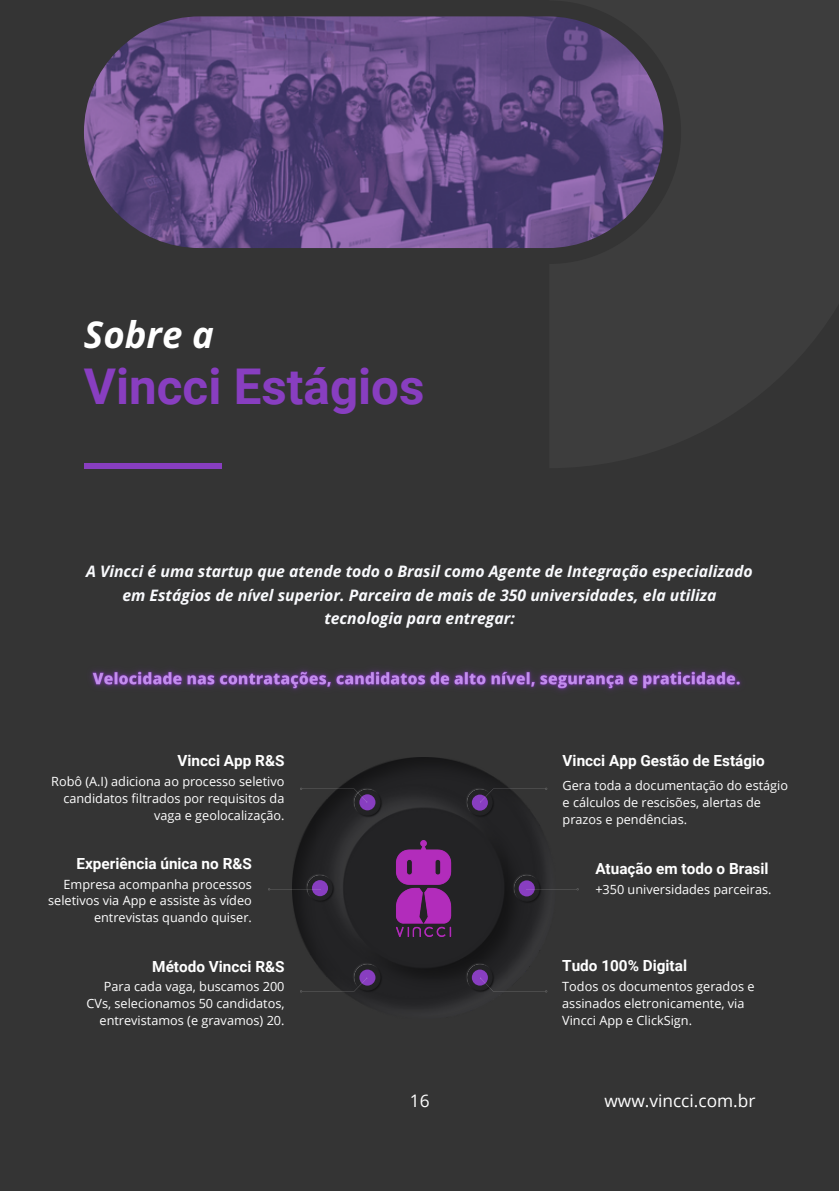
<style>
.page{position:relative;width:839px;height:1191px;background:#fff}
.page>*{position:absolute;margin:0;border:0;box-sizing:border-box;transform-origin:0 0}
.t1{font:700 49.4px "Roboto";color:#883ec0}
.t2{font:italic 700 36.6px "Open Sans";color:#fff}
.t3{font:17.2px "Open Sans";color:#fff}
.t4{font:italic 700 15.8px/23.8px "Open Sans";color:#f9fafd;text-align:center}
.t5{font:700 15.4px "Roboto";color:#fff}
.t6{font:12.6px/17px "Open Sans";color:#fff;text-align:right}
</style>
<div class="page">
<div style="left:0;top:0;width:838px;height:1191px;background:#343434"></div>
<div style="left:84px;top:463px;width:137px;height:5px;background:#883ec0"></div>
<img style="left:84px;top:16px;width:579px;height:232px;border-radius:116px">
<img style="left:292px;top:758px;width:256px;height:249px">
<img style="left:352px;top:788px;width:30px;height:29px">
<div style="left:359px;top:794px;width:16px;height:16px;background:#883ec0;border-radius:50%"></div>
<img style="left:305px;top:873px;width:30px;height:30px">
<div style="left:312px;top:880px;width:16px;height:16px;background:#883ec0;border-radius:50%"></div>
<img style="left:352px;top:963px;width:30px;height:29px">
<div style="left:359px;top:970px;width:16px;height:16px;background:#883ec0;border-radius:50%"></div>
<img style="left:512px;top:874px;width:29px;height:29px">
<div style="left:518px;top:880px;width:16px;height:16px;background:#883ec0;border-radius:50%"></div>
<img style="left:465px;top:788px;width:29px;height:29px">
<div style="left:472px;top:795px;width:16px;height:16px;background:#883ec0;border-radius:50%"></div>
<img style="left:465px;top:963px;width:29px;height:29px">
<div style="left:472px;top:970px;width:16px;height:16px;background:#883ec0;border-radius:50%"></div>
<svg style="left:300px;top:788px;width:67px;height:15px"></svg>
<svg style="left:300px;top:978px;width:67px;height:15px"></svg>
<svg style="left:268px;top:888px;width:52px;height:15px"></svg>
<svg style="left:480px;top:788px;width:67px;height:15px"></svg>
<svg style="left:480px;top:978px;width:67px;height:15px"></svg>
<svg style="left:526px;top:888px;width:52px;height:15px"></svg>
<img style="left:395px;top:840px;width:57px;height:96px">
<img style="left:91px;top:669px;width:651px;height:22px">
<p class="t2" style="left:84px;top:309px;width:131px">Sobre a</p>
<p class="t1" style="left:84px;top:358px;width:342px">Vincci Estágios</p>
<p class="t4" style="left:86px;top:559px;width:668px">A Vincci é uma startup que atende todo o Brasil como Agente de Integração especializado em Estágios de nível superior. Parceira de mais de 350 universidades, ela utiliza tecnologia para entregar:</p>
<p class="t5" style="left:177px;top:752px;width:109px">Vincci App R&amp;S</p>
<p class="t6" style="left:51px;top:773px;width:235px">Robô (A.I) adiciona ao processo seletivo candidatos filtrados por requisitos da vaga e geolocalização.</p>
<p class="t5" style="left:77px;top:855px;width:177px">Experiência única no R&amp;S</p>
<p class="t6" style="left:48px;top:875px;width:205px">Empresa acompanha processos seletivos via App e assiste às vídeo entrevistas quando quiser.</p>
<p class="t5" style="left:152px;top:958px;width:134px">Método Vincci R&amp;S</p>
<p class="t6" style="left:86px;top:978px;width:199px">Para cada vaga, buscamos 200<br>CVs, selecionamos 50 candidatos, entrevistamos (e gravamos) 20.</p>
<p class="t5" style="left:562px;top:752px;width:204px">Vincci App Gestão de Estágio</p>
<p class="t6" style="left:562px;top:776px;width:227px;text-align:left">Gera toda a documentação do estágio e cálculos de rescisões, alertas de prazos e pendências.</p>
<p class="t5" style="left:595px;top:860px;width:175px">Atuação em todo o Brasil</p>
<p class="t6" style="left:595px;top:880px;width:178px">+350 universidades parceiras.</p>
<p class="t5" style="left:562px;top:957px;width:126px">Tudo 100% Digital</p>
<p class="t6" style="left:562px;top:977px;width:194px;text-align:left">Todos os documentos gerados e assinados eletronicamente, via<br>Vincci App e ClickSign.</p>
<p class="t3" style="left:410px;top:1089px;width:21px">16</p>
<p class="t3" style="left:604px;top:1089px;width:152px">www.vincci.com.br</p>
</div>
